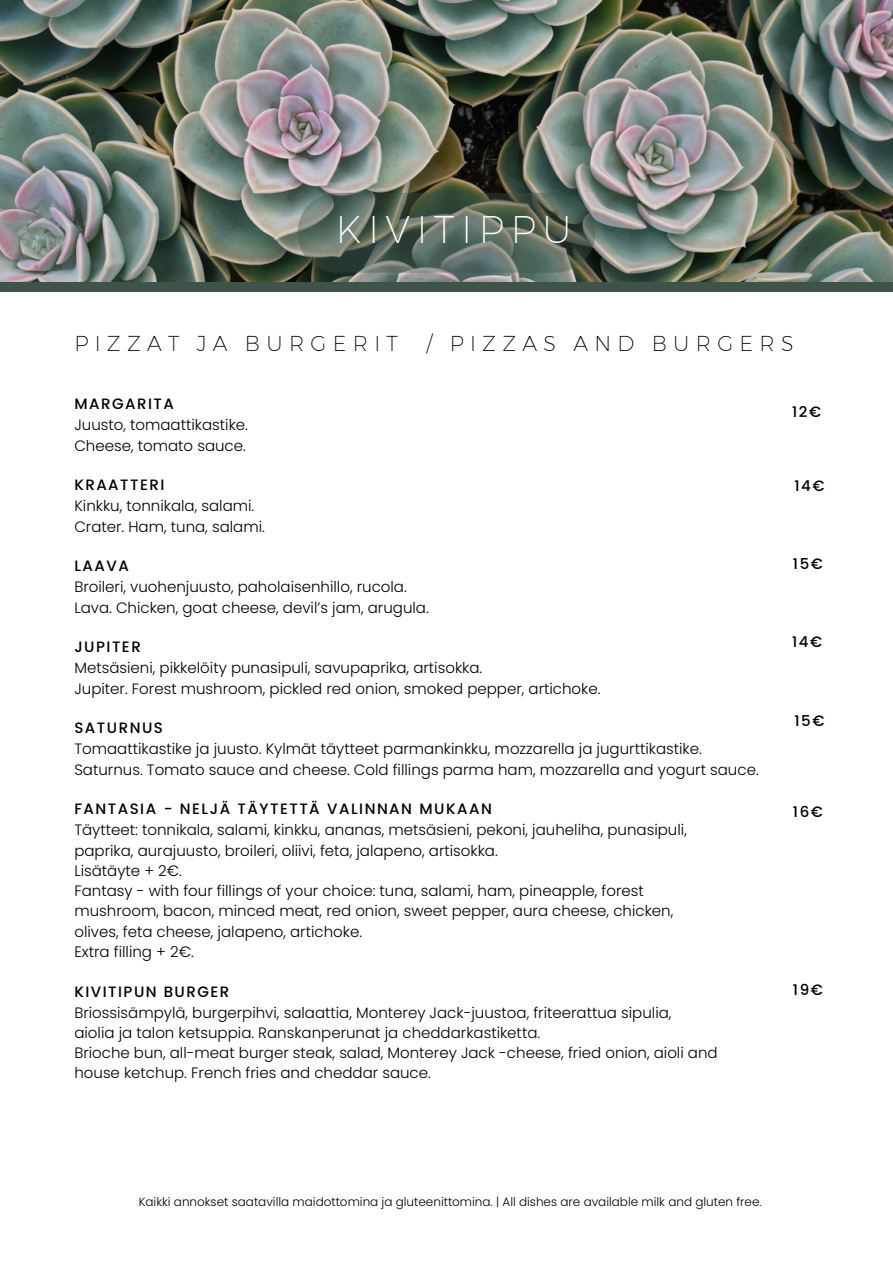
<style>
.page{position:relative;width:893px;height:1264px;background:#fff}
.page>*{position:absolute;margin:0;border:0;box-sizing:border-box;transform-origin:0 0}
.t1{font:300 37.5px "Kief Montaser Extra";letter-spacing:.185em;color:#fff}
.t2{font:300 21px "Kief Montaser Extra";letter-spacing:.305em;color:#000}
.t3{font:300 15px/20.2px "Poppins";color:#000}
.t4{font:500 15px "Poppins";letter-spacing:.1em;color:#000}
.t5{font:300 12px "Poppins";color:#000}
</style>
<div class="page">
<div style="left:0;top:252px;width:892px;height:40px;background:#3f5448"></div>
<img style="left:0;top:0;width:892px;height:281px">
<svg style="left:297px;top:193px;width:298px;height:80px;background:#57675b"></svg>
<h1 class="t1" style="left:336px;top:206px;width:237px">KIVITIPPU</h1>
<h2 class="t2" style="left:74px;top:331px;width:325px">PIZZAT JA BURGERIT</h2>
<h2 class="t2" style="left:426px;top:331px;width:369px">/ PIZZAS AND BURGERS</h2>
<p class="t4" style="left:74px;top:395px;width:101px">MARGARITA</p>
<p class="t3" style="left:74px;top:415px;width:175px">Juusto, tomaattikastike.<br>Cheese, tomato sauce.</p>
<p class="t4" style="left:74px;top:476px;width:91px">KRAATTERI</p>
<p class="t3" style="left:74px;top:496px;width:192px">Kinkku, tonnikala, salami.<br>Crater. Ham, tuna, salami.</p>
<p class="t4" style="left:74px;top:557px;width:56px">LAAVA</p>
<p class="t3" style="left:74px;top:577px;width:356px">Broileri, vuohenjuusto, paholaisenhillo, rucola.<br>Lava. Chicken, goat cheese, devil’s jam, arugula.</p>
<p class="t4" style="left:74px;top:638px;width:68px">JUPITER</p>
<p class="t3" style="left:74px;top:658px;width:527px">Metsäsieni, pikkelöity punasipuli, savupaprika, artisokka.<br>Jupiter. Forest mushroom, pickled red onion, smoked pepper, artichoke.</p>
<p class="t4" style="left:74px;top:719px;width:90px">SATURNUS</p>
<p class="t3" style="left:74px;top:739px;width:685px">Tomaattikastike ja juusto. Kylmät täytteet parmankinkku, mozzarella ja jugurttikastike.<br>Saturnus. Tomato sauce and cheese. Cold fillings parma ham, mozzarella and yogurt sauce.</p>
<p class="t4" style="left:74px;top:800px;width:419px">FANTASIA - NELJÄ TÄYTETTÄ VALINNAN MUKAAN</p>
<p class="t3" style="left:74px;top:820px;width:614px">Täytteet: tonnikala, salami, kinkku, ananas, metsäsieni, pekoni, jauheliha, punasipuli, paprika, aurajuusto, broileri, oliivi, feta, jalapeno, artisokka.<br>Lisätäyte + 2€.<br>Fantasy - with four fillings of your choice: tuna, salami, ham, pineapple, forest mushroom, bacon, minced meat, red onion, sweet pepper, aura cheese, chicken, olives, feta cheese, jalapeno, artichoke.<br>Extra filling + 2€.</p>
<p class="t4" style="left:74px;top:981px;width:156px">KIVITIPUN BURGER</p>
<p class="t3" style="left:74px;top:1002px;width:644px">Briossisämpylä, burgerpihvi, salaattia, Monterey Jack-juustoa, friteerattua sipulia,<br>aiolia ja talon ketsuppia. Ranskanperunat ja cheddarkastiketta.<br>Brioche bun, all-meat burger steak, salad, Monterey Jack -cheese, fried onion, aioli and house ketchup. French fries and cheddar sauce.</p>
<p class="t4" style="left:792px;top:403px;width:30px">12€</p>
<p class="t4" style="left:794px;top:476px;width:31px">14€</p>
<p class="t4" style="left:792px;top:555px;width:31px">15€</p>
<p class="t4" style="left:792px;top:633px;width:31px">14€</p>
<p class="t4" style="left:794px;top:712px;width:31px">15€</p>
<p class="t4" style="left:792px;top:803px;width:31px">16€</p>
<p class="t4" style="left:792px;top:981px;width:31px">19€</p>
<p class="t5" style="left:139px;top:1193px;width:624px">Kaikki annokset saatavilla maidottomina ja gluteenittomina. | All dishes are available milk and gluten free.</p>
</div>
